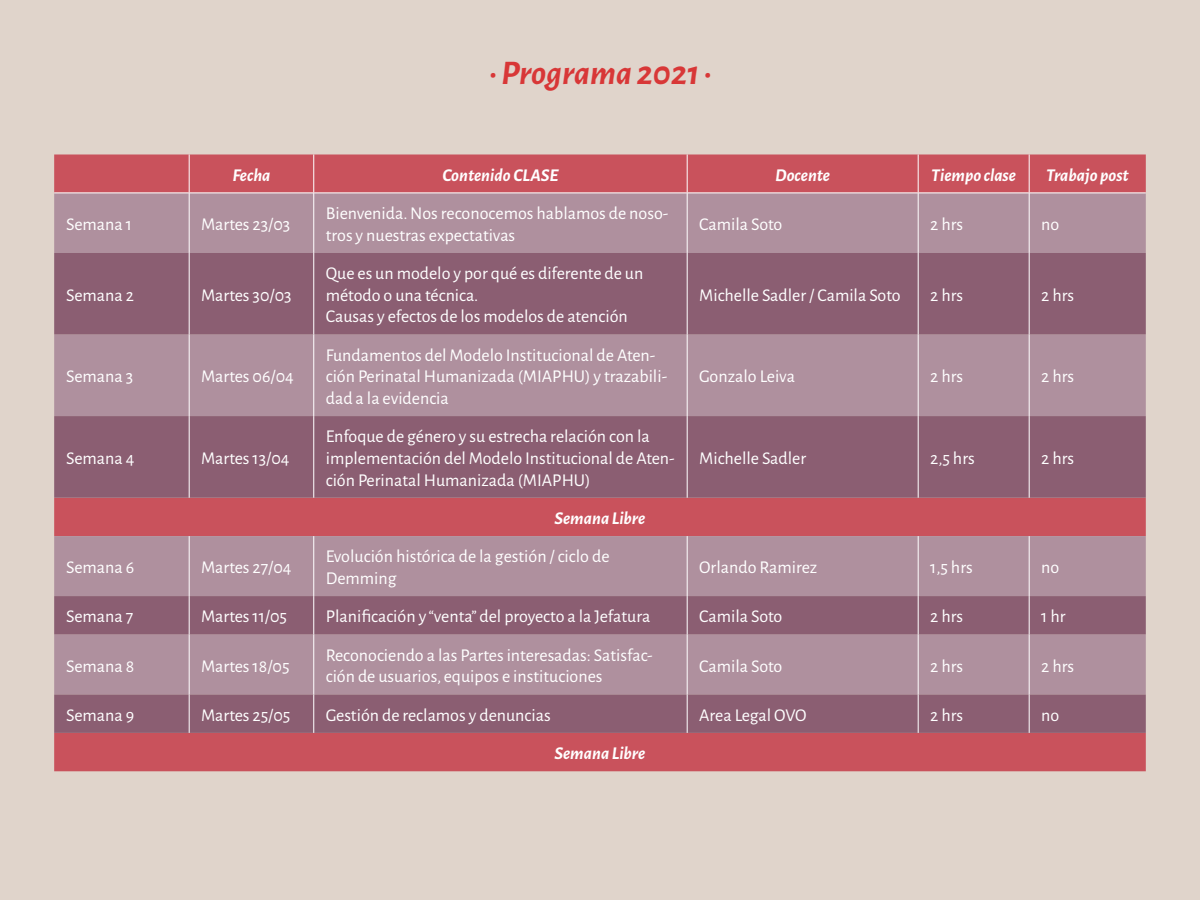
<style>
.page{position:relative;width:1200px;height:900px;background:#e0d4cb}
.page>*{position:absolute;margin:0;border:0;box-sizing:border-box;transform-origin:0 0}
.t1{font:italic 700 34.5px "Alegreya Sans";color:#d83737}
.t2{font:18px/21.6px "Alegreya Sans";color:#fff}
.t3{font:italic 700 18px "Alegreya Sans";color:#fff}
</style>
<div class="page">
<div style="left:54px;top:154px;width:1092px;height:617px;background:#c9525c"></div>
<div style="left:54px;top:194px;width:1092px;height:59px;background:#af909e"></div>
<svg style="left:54px;top:253px;width:1092px;height:480px;background:#9f7283"></svg>
<hr style="left:54px;top:193px;width:135px;height:1px;background:#fff">
<hr style="left:190px;top:193px;width:123px;height:1px;background:#fff">
<hr style="left:314px;top:193px;width:373px;height:1px;background:#fff">
<hr style="left:688px;top:193px;width:230px;height:1px;background:#fff">
<hr style="left:919px;top:193px;width:110px;height:1px;background:#fff">
<hr style="left:1030px;top:193px;width:116px;height:1px;background:#fff">
<hr style="left:189px;top:155px;width:1px;height:38px;background:#fff">
<hr style="left:313px;top:155px;width:1px;height:38px;background:#fff">
<hr style="left:687px;top:155px;width:1px;height:38px;background:#fff">
<hr style="left:918px;top:155px;width:1px;height:38px;background:#fff">
<hr style="left:1029px;top:155px;width:1px;height:38px;background:#fff">
<hr style="left:189px;top:193px;width:1px;height:60px;background:#fff">
<hr style="left:313px;top:193px;width:1px;height:60px;background:#fff">
<hr style="left:687px;top:193px;width:1px;height:60px;background:#fff">
<hr style="left:918px;top:193px;width:1px;height:60px;background:#fff">
<hr style="left:1029px;top:193px;width:1px;height:60px;background:#fff">
<hr style="left:189px;top:253px;width:1px;height:81px;background:#fff">
<hr style="left:313px;top:253px;width:1px;height:81px;background:#fff">
<hr style="left:687px;top:253px;width:1px;height:81px;background:#fff">
<hr style="left:918px;top:253px;width:1px;height:81px;background:#fff">
<hr style="left:1029px;top:253px;width:1px;height:81px;background:#fff">
<hr style="left:189px;top:334px;width:1px;height:82px;background:#fff">
<hr style="left:313px;top:334px;width:1px;height:82px;background:#fff">
<hr style="left:687px;top:334px;width:1px;height:82px;background:#fff">
<hr style="left:918px;top:334px;width:1px;height:82px;background:#fff">
<hr style="left:1029px;top:334px;width:1px;height:82px;background:#fff">
<hr style="left:189px;top:416px;width:1px;height:82px;background:#fff">
<hr style="left:313px;top:416px;width:1px;height:82px;background:#fff">
<hr style="left:687px;top:416px;width:1px;height:82px;background:#fff">
<hr style="left:918px;top:416px;width:1px;height:82px;background:#fff">
<hr style="left:1029px;top:416px;width:1px;height:82px;background:#fff">
<hr style="left:189px;top:536px;width:1px;height:60px;background:#fff">
<hr style="left:313px;top:536px;width:1px;height:60px;background:#fff">
<hr style="left:687px;top:536px;width:1px;height:60px;background:#fff">
<hr style="left:918px;top:536px;width:1px;height:60px;background:#fff">
<hr style="left:1029px;top:536px;width:1px;height:60px;background:#fff">
<hr style="left:189px;top:596px;width:1px;height:38px;background:#fff">
<hr style="left:313px;top:596px;width:1px;height:38px;background:#fff">
<hr style="left:687px;top:596px;width:1px;height:38px;background:#fff">
<hr style="left:918px;top:596px;width:1px;height:38px;background:#fff">
<hr style="left:1029px;top:596px;width:1px;height:38px;background:#fff">
<hr style="left:189px;top:634px;width:1px;height:60px;background:#fff">
<hr style="left:313px;top:634px;width:1px;height:60px;background:#fff">
<hr style="left:687px;top:634px;width:1px;height:60px;background:#fff">
<hr style="left:918px;top:634px;width:1px;height:60px;background:#fff">
<hr style="left:1029px;top:634px;width:1px;height:60px;background:#fff">
<hr style="left:189px;top:694px;width:1px;height:39px;background:#fff">
<hr style="left:313px;top:694px;width:1px;height:39px;background:#fff">
<hr style="left:687px;top:694px;width:1px;height:39px;background:#fff">
<hr style="left:918px;top:694px;width:1px;height:39px;background:#fff">
<hr style="left:1029px;top:694px;width:1px;height:39px;background:#fff">
<h1 class="t1" style="left:489px;top:48px;width:224px">· Programa 2021 ·</h1>
<p class="t3" style="left:232px;top:162px;width:40px">Fecha</p>
<p class="t3" style="left:442px;top:162px;width:118px">Contenido CLASE</p>
<p class="t3" style="left:775px;top:162px;width:56px">Docente</p>
<p class="t3" style="left:931px;top:162px;width:86px">Tiempo clase</p>
<p class="t3" style="left:1046px;top:162px;width:84px">Trabajo post</p>
<p class="t2" style="left:66px;top:213px;width:67px">Semana 1</p>
<p class="t2" style="left:201px;top:213px;width:91px">Martes 23/03</p>
<p class="t2" style="left:326px;top:202px;width:344px">Bienvenida.Nos reconocemos hablamos de noso&shy;tros y nuestras expectativas</p>
<p class="t2" style="left:699px;top:213px;width:85px">Camila Soto</p>
<p class="t2" style="left:930px;top:213px;width:34px">2 hrs</p>
<p class="t2" style="left:1041px;top:213px;width:20px">no</p>
<p class="t2" style="left:66px;top:283px;width:69px">Semana 2</p>
<p class="t2" style="left:201px;top:283px;width:92px">Martes 30/03</p>
<p class="t2" style="left:326px;top:262px;width:319px">Que es un modelo y por qué es diferente de un método o una técnica.<br>Causas y efectos de los modelos de atención</p>
<p class="t2" style="left:699px;top:283px;width:203px">Michelle Sadler / Camila Soto</p>
<p class="t2" style="left:930px;top:283px;width:34px">2 hrs</p>
<p class="t2" style="left:1041px;top:283px;width:34px">2 hrs</p>
<p class="t2" style="left:66px;top:365px;width:68px">Semana 3</p>
<p class="t2" style="left:201px;top:365px;width:94px">Martes 06/04</p>
<p class="t2" style="left:326px;top:343px;width:343px">Fundamentos del Modelo Institucional de Aten&shy;ción Perinatal Humanizada (MIAPHU) y trazabili&shy;dad a la evidencia</p>
<p class="t2" style="left:699px;top:365px;width:97px">Gonzalo Leiva</p>
<p class="t2" style="left:930px;top:365px;width:34px">2 hrs</p>
<p class="t2" style="left:1041px;top:365px;width:34px">2 hrs</p>
<p class="t2" style="left:66px;top:447px;width:70px">Semana 4</p>
<p class="t2" style="left:201px;top:447px;width:90px">Martes 13/04</p>
<p class="t2" style="left:326px;top:425px;width:350px">Enfoque de género y su estrecha relación con la implementación del Modelo Institucional de Aten&shy;ción Perinatal Humanizada (MIAPHU)</p>
<p class="t2" style="left:699px;top:447px;width:109px">Michelle Sadler</p>
<p class="t2" style="left:930px;top:447px;width:46px">2,5 hrs</p>
<p class="t2" style="left:1041px;top:447px;width:34px">2 hrs</p>
<p class="t3" style="left:555px;top:505px;width:92px">Semana Libre</p>
<p class="t2" style="left:66px;top:556px;width:69px">Semana 6</p>
<p class="t2" style="left:201px;top:556px;width:92px">Martes 27/04</p>
<p class="t2" style="left:326px;top:545px;width:285px">Evolución histórica de la gestión / ciclo de<br>Demming</p>
<p class="t2" style="left:699px;top:556px;width:120px">Orlando Ramirez</p>
<p class="t2" style="left:930px;top:556px;width:44px">1,5 hrs</p>
<p class="t2" style="left:1041px;top:556px;width:20px">no</p>
<p class="t2" style="left:66px;top:605px;width:68px">Semana 7</p>
<p class="t2" style="left:201px;top:605px;width:88px">Martes 11/05</p>
<p class="t2" style="left:326px;top:605px;width:326px">Planificación y “venta” del proyecto a la Jefatura</p>
<p class="t2" style="left:699px;top:605px;width:85px">Camila Soto</p>
<p class="t2" style="left:930px;top:605px;width:34px">2 hrs</p>
<p class="t2" style="left:1041px;top:605px;width:26px">1 hr</p>
<p class="t2" style="left:66px;top:654px;width:70px">Semana 8</p>
<p class="t2" style="left:201px;top:654px;width:90px">Martes 18/05</p>
<p class="t2" style="left:326px;top:643px;width:329px">Reconociendo a las Partes interesadas: Satisfac&shy;ción de usuarios, equipos e instituciones</p>
<p class="t2" style="left:699px;top:654px;width:85px">Camila Soto</p>
<p class="t2" style="left:930px;top:654px;width:34px">2 hrs</p>
<p class="t2" style="left:1041px;top:654px;width:34px">2 hrs</p>
<p class="t2" style="left:66px;top:703px;width:69px">Semana 9</p>
<p class="t2" style="left:201px;top:703px;width:91px">Martes 25/05</p>
<p class="t2" style="left:326px;top:703px;width:227px">Gestión de reclamos y denuncias</p>
<p class="t2" style="left:699px;top:703px;width:109px">Area Legal OVO</p>
<p class="t2" style="left:930px;top:703px;width:34px">2 hrs</p>
<p class="t2" style="left:1041px;top:703px;width:20px">no</p>
<p class="t3" style="left:555px;top:740px;width:92px">Semana Libre</p>
</div>
